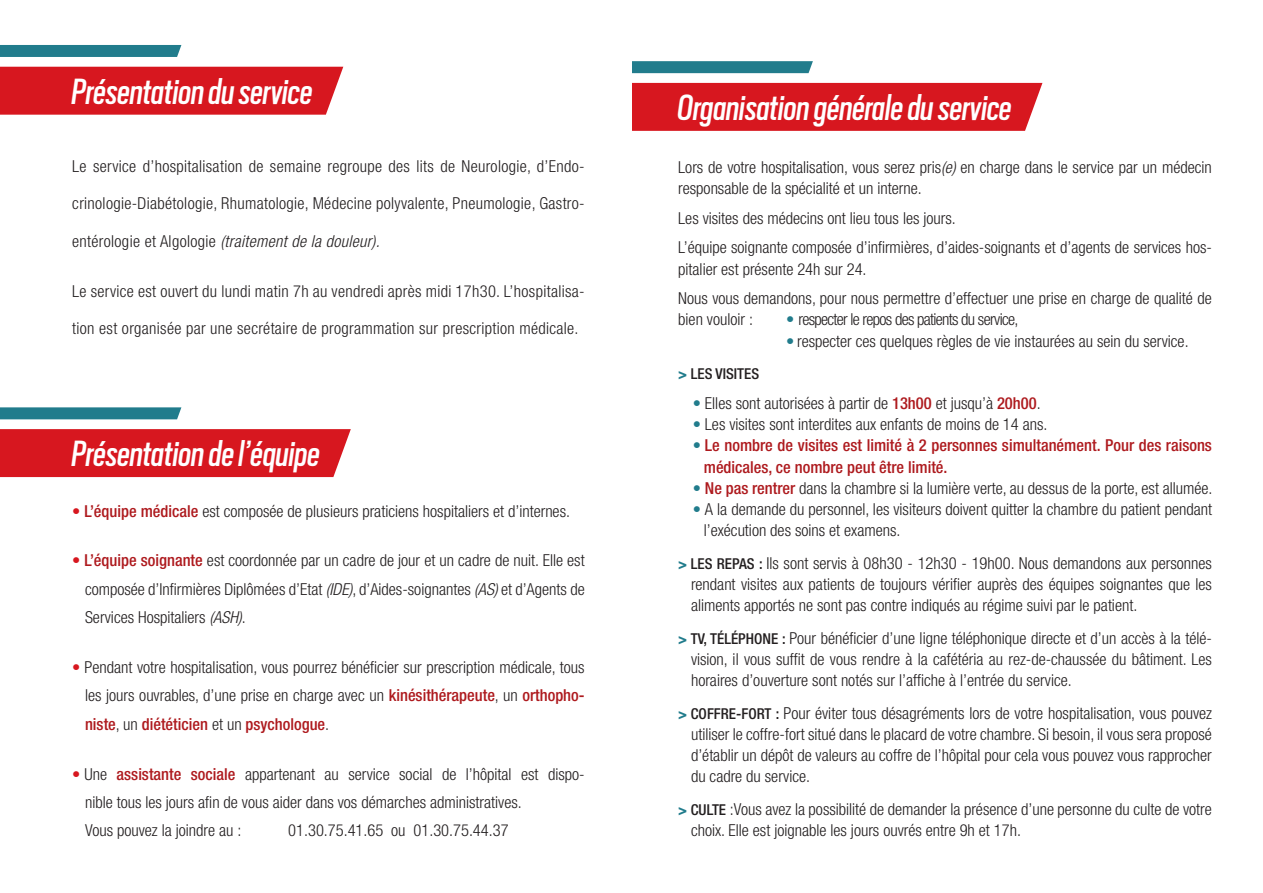
<style>
.page{position:relative;width:1263px;height:893px;background:#fff}
.page>*{position:absolute;margin:0;border:0;box-sizing:border-box;transform-origin:0 0}
.t1{font:italic 40.5px "Scout Cond";color:#fff}
.t2{font:300 condensed 16.5px/21.1px "Helvetica Neue";color:#231f20}
.t3{font:300 condensed 16.5px "Helvetica Neue";letter-spacing:.02em;color:#231f20}
.t4{font:500 condensed 16.5px/21.1px "Helvetica Neue";color:#ae1a1e}
.t5{font:italic 300 condensed 16.5px "Helvetica Neue LT Std";letter-spacing:.02em;color:#231f20}
.t6{font:300 condensed 16.5px "Helvetica Neue";letter-spacing:-.04em;color:#231f20}
.t7{font:500 condensed 15px "Helvetica Neue";color:#231f20}
.s1{font-family:"Helvetica Neue";font-style:normal}
.s2{color:#d7171f}
.s3{font-weight:500;color:#ae1a1e}
.s4{font-family:"Helvetica Neue LT Std";font-style:italic}
.s5{color:#217c8c}
.s6{font-weight:900;color:#217c8c}
.s7{font-weight:300;color:#217c8c}
.s8{font-weight:900;font-size:15px;color:#217c8c}
.s9{font-weight:500;font-size:15px}
</style>
<div class="page">
<div style="left:0;top:67px;width:343px;height:48px;background:#d7171f"></div>
<div style="left:0;top:45px;width:181px;height:12px;background:#217c8c"></div>
<div style="left:0;top:429px;width:351px;height:48px;background:#d7171f"></div>
<svg style="left:0;top:407px;width:181px;height:12px;background:#2a8190"></svg>
<div style="left:632px;top:83px;width:410px;height:48px;background:#d7171f"></div>
<svg style="left:632px;top:61px;width:181px;height:12px;background:#267f8e"></svg>
<h1 class="t1" style="left:72px;top:65px;width:242px">Présentation du service</h1>
<p class="t3" style="left:72px;top:157px;width:514px">Le service d’hospitalisation de semaine regroupe des lits de Neurologie, d’Endo-</p>
<p class="t3" style="left:72px;top:194px;width:514px">crinologie-Diabétologie, Rhumatologie, Médecine polyvalente, Pneumologie, Gastro-</p>
<p class="t5" style="left:72px;top:231px;width:309px"><span class="s1">entérologie et Algologie</span> (traitement de la douleur).</p>
<p class="t3" style="left:72px;top:282px;width:514px">Le service est ouvert du lundi matin 7h au vendredi après midi 17h30. L’hospitalisa-</p>
<p class="t3" style="left:72px;top:319px;width:508px">tion est organisée par une secrétaire de programmation sur prescription médicale.</p>
<h1 class="t1" style="left:72px;top:427px;width:250px">Présentation de l’équipe</h1>
<p class="t2" style="left:72px;top:500px;width:499px"><span class="s2">•</span> <span class="s3">L’équipe médicale</span> est composée de plusieurs praticiens hospitaliers et d’internes.</p>
<p class="t2" style="left:85px;top:546px;width:501px;line-height:28.5px;text-align:justify;text-indent:-13px"><span class="s2">•</span> <span class="s3">L’équipe soignante</span> est coordonnée par un cadre de jour et un cadre de nuit. Elle est composée d’Infirmières Diplômées d’Etat <span class="s4">(IDE)</span>, d’Aides-soignantes <span class="s4">(AS)</span> et d’Agents de Services Hospitaliers <span class="s4">(ASH)</span>.</p>
<p class="t2" style="left:85px;top:653px;width:501px;line-height:28.5px;text-align:justify;text-indent:-13px"><span class="s2">•</span> Pendant votre hospitalisation, vous pourrez bénéficier sur prescription médicale, tous les jours ouvrables, d’une prise en charge avec un <span class="s3">kinésithérapeute</span>, un <span class="s3">orthopho&shy;niste</span>, un <span class="s3">diététicien</span> et un <span class="s3">psychologue</span>.</p>
<p class="t2" style="left:85px;top:759px;width:501px;line-height:28.5px;text-indent:-13px"><span class="s2">•</span> Une <span class="s3">assistante sociale</span> appartenant au service social de l’hôpital est dispo&shy;nible tous les jours afin de vous aider dans vos démarches administratives.<br>Vous pouvez la joindre au :</p>
<p class="t2" style="left:288px;top:820px;width:222px">01.30.75.41.65 ou 01.30.75.44.37</p>
<h1 class="t1" style="left:678px;top:81px;width:335px">Organisation générale du service</h1>
<p class="t2" style="left:678px;top:156px;width:535px">Lors de votre hospitalisation, vous serez pris<span class="s4">(e)</span> en charge dans le service par un médecin responsable de la spécialité et un interne.</p>
<p class="t2" style="left:678px;top:203px;width:535px;line-height:29.7px">Les visites des médecins ont lieu tous les jours.<br>L’équipe soignante composée d’infirmières, d’aides-soignants et d’agents de services hos-</p>
<p class="t2" style="left:678px;top:254px;width:535px;line-height:29.7px">pitalier est présente 24h sur 24.<br>Nous vous demandons, pour nous permettre d’effectuer une prise en charge de qualité de</p>
<p class="t2" style="left:678px;top:309px;width:76px">bien vouloir :</p>
<p class="t6" style="left:786px;top:310px;width:234px"><span class="s5">•</span> respecter le repos des patients du service,</p>
<p class="t2" style="left:786px;top:330px;width:404px"><span class="s5">•</span> respecter ces quelques règles de vie instaurées au sein du service.</p>
<p class="t7" style="left:678px;top:365px;width:82px"><span class="s6">&gt;</span> LES VISITES</p>
<p class="t2" style="left:693px;top:392px;width:349px"><span class="s5">•</span> Elles sont autorisées à partir de <span class="s3">13h00</span> et jusqu’à <span class="s3">20h00</span>.</p>
<p class="t2" style="left:693px;top:414px;width:356px"><span class="s5">•</span> Les visites sont interdites aux enfants de moins de 14 ans.</p>
<p class="t4" style="left:704px;top:435px;width:510px;text-indent:-11px"><span class="s7">•</span> Le nombre de visites est limité à 2 personnes simultanément. Pour des raisons médicales, ce nombre peut être limité.</p>
<p class="t2" style="left:693px;top:477px;width:521px"><span class="s5">•</span> <span class="s3">Ne pas rentrer</span> dans la chambre si la lumière verte, au dessus de la porte, est allumée.</p>
<p class="t2" style="left:704px;top:498px;width:510px;text-indent:-11px"><span class="s5">•</span> A la demande du personnel, les visiteurs doivent quitter la chambre du patient pendant l’exécution des soins et examens.</p>
<p class="t2" style="left:691px;top:552px;width:522px;text-align:justify;text-indent:-13px"><span class="s8">&gt;</span> <span class="s9">LES REPAS :</span> Ils sont servis à 08h30 - 12h30 - 19h00. Nous demandons aux personnes rendant visites aux patients de toujours vérifier auprès des équipes soignantes que les aliments apportés ne sont pas contre indiqués au régime suivi par le patient.</p>
<p class="t2" style="left:691px;top:627px;width:522px;text-align:justify;text-indent:-13px"><span class="s8">&gt;</span> <span class="s9">TV, TÉLÉPHONE :</span> Pour bénéficier d’une ligne téléphonique directe et d’un accès à la télé&shy;vision, il vous suffit de vous rendre à la cafétéria au rez-de-chaussée du bâtiment. Les horaires d’ouverture sont notés sur l’affiche à l’entrée du service.</p>
<p class="t2" style="left:691px;top:702px;width:522px;text-align:justify;text-indent:-13px"><span class="s8">&gt;</span> <span class="s9">COFFRE-FORT :</span> Pour éviter tous désagréments lors de votre hospitalisation, vous pouvez utiliser le coffre-fort situé dans le placard de votre chambre. Si besoin, il vous sera proposé d’établir un dépôt de valeurs au coffre de l’hôpital pour cela vous pouvez vous rapprocher du cadre du service.</p>
<p class="t2" style="left:691px;top:799px;width:522px;text-indent:-13px"><span class="s8">&gt;</span> <span class="s9">CULTE</span> :Vous avez la possibilité de demander la présence d’une personne du culte de votre choix. Elle est joignable les jours ouvrés entre 9h et 17h.</p>
</div>
